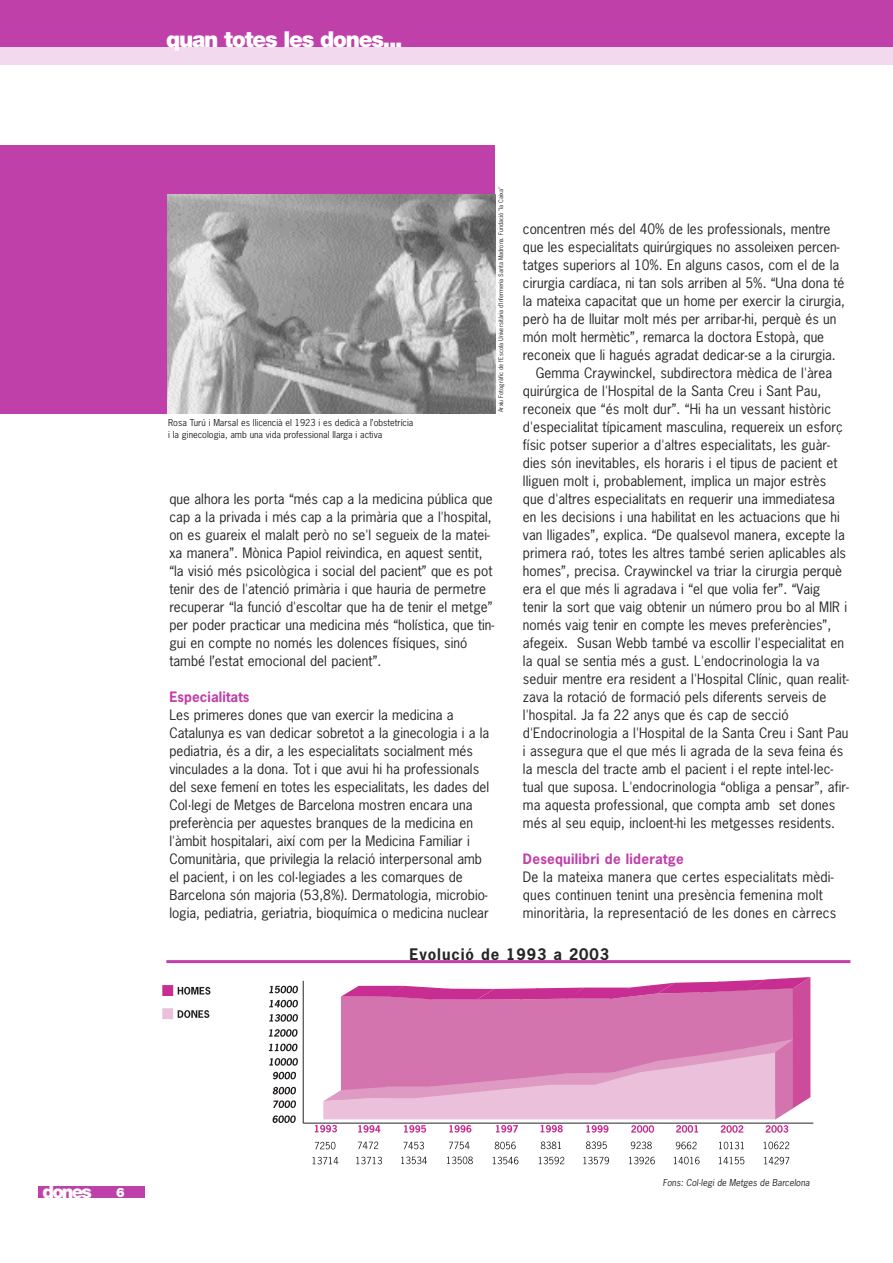
<style>
.page{position:relative;width:893px;height:1263px;background:#fff}
.page>*{position:absolute;margin:0;border:0;box-sizing:border-box;transform-origin:0 0}
.t1{font:900 21.9px "Helvetica Neue";letter-spacing:-.055em;color:#fff}
.t2{font:900 18px "Helvetica Neue";letter-spacing:-.1em;color:#fff}
.t3{font:700 15px "News Gothic";letter-spacing:.06em;color:#272627}
.t4{font:13.5px/18px "News Gothic";letter-spacing:.005em;color:#272627}
.t5{font:700 13.5px "News Gothic";letter-spacing:.02em;color:#c040aa}
.t6{font:900 12.9px "Helvetica Neue";color:#fff}
.t7{font:9px/12px "News Gothic";color:#272627}
.t8{font:italic 9px "News Gothic";color:#272627}
.t9{font:6px "News Gothic";color:#272627}
</style>
<div class="page">
<div style="left:38px;top:1186px;width:107px;height:12px;background:#c040aa"></div>
<div style="left:0;top:0;width:893px;height:64px;background:#c040aa"></div>
<div style="left:0;top:47px;width:893px;height:17px;background:#f2d9ee"></div>
<div style="left:0;top:145px;width:495px;height:268px;background:#c040aa"></div>
<img style="left:167px;top:194px;width:328px;height:220px">
<svg style="left:323px;top:977px;width:487px;height:142px"></svg>
<svg style="left:315px;top:1142px;width:20px;height:7px"></svg>
<svg style="left:358px;top:1141px;width:20px;height:8px"></svg>
<svg style="left:403px;top:1142px;width:21px;height:7px"></svg>
<svg style="left:449px;top:1142px;width:21px;height:7px"></svg>
<svg style="left:495px;top:1141px;width:21px;height:8px"></svg>
<svg style="left:541px;top:1141px;width:20px;height:8px"></svg>
<svg style="left:586px;top:1141px;width:21px;height:8px"></svg>
<svg style="left:631px;top:1141px;width:21px;height:8px"></svg>
<svg style="left:676px;top:1142px;width:21px;height:7px"></svg>
<svg style="left:719px;top:1142px;width:25px;height:7px"></svg>
<svg style="left:764px;top:1141px;width:25px;height:8px"></svg>
<svg style="left:312px;top:1157px;width:26px;height:7px"></svg>
<svg style="left:356px;top:1157px;width:26px;height:7px"></svg>
<svg style="left:401px;top:1156px;width:26px;height:8px"></svg>
<svg style="left:447px;top:1156px;width:26px;height:8px"></svg>
<svg style="left:493px;top:1157px;width:25px;height:7px"></svg>
<svg style="left:539px;top:1157px;width:25px;height:7px"></svg>
<svg style="left:583px;top:1157px;width:26px;height:7px"></svg>
<svg style="left:629px;top:1157px;width:26px;height:7px"></svg>
<svg style="left:674px;top:1157px;width:26px;height:7px"></svg>
<svg style="left:719px;top:1157px;width:25px;height:7px"></svg>
<svg style="left:764px;top:1157px;width:25px;height:7px"></svg>
<svg style="left:272px;top:1115px;width:24px;height:8px"></svg>
<svg style="left:273px;top:1100px;width:23px;height:8px"></svg>
<svg style="left:273px;top:1087px;width:23px;height:7px"></svg>
<svg style="left:273px;top:1072px;width:23px;height:7px"></svg>
<svg style="left:269px;top:1058px;width:29px;height:8px"></svg>
<svg style="left:269px;top:1044px;width:29px;height:7px"></svg>
<svg style="left:269px;top:1029px;width:29px;height:8px"></svg>
<svg style="left:269px;top:1014px;width:29px;height:8px"></svg>
<svg style="left:269px;top:1000px;width:29px;height:7px"></svg>
<svg style="left:269px;top:986px;width:29px;height:7px"></svg>
<svg style="left:315px;top:1125px;width:22px;height:7px"></svg>
<svg style="left:358px;top:1125px;width:22px;height:8px"></svg>
<svg style="left:404px;top:1125px;width:22px;height:8px"></svg>
<svg style="left:449px;top:1125px;width:22px;height:7px"></svg>
<svg style="left:496px;top:1125px;width:22px;height:7px"></svg>
<svg style="left:541px;top:1125px;width:22px;height:7px"></svg>
<svg style="left:586px;top:1125px;width:22px;height:8px"></svg>
<svg style="left:631px;top:1125px;width:23px;height:8px"></svg>
<svg style="left:676px;top:1125px;width:22px;height:8px"></svg>
<svg style="left:721px;top:1125px;width:22px;height:8px"></svg>
<svg style="left:766px;top:1125px;width:22px;height:8px"></svg>
<svg style="left:178px;top:1010px;width:31px;height:8px"></svg>
<svg style="left:178px;top:987px;width:32px;height:8px"></svg>
<div style="left:163px;top:986px;width:9px;height:9px;background:#c82e92"></div>
<div style="left:162px;top:985px;width:11px;height:11px;border:1px solid #c82e92"></div>
<div style="left:163px;top:1009px;width:9px;height:9px;background:#eac0da"></div>
<div style="left:162px;top:1008px;width:11px;height:11px;border:1px solid #eac0da"></div>
<hr style="left:166px;top:960px;width:684px;height:3px;background:#c040aa">
<hr style="left:303px;top:981px;width:1px;height:142px;background:#272627">
<hr style="left:303px;top:1123px;width:510px;height:1px;background:#272627">
<h1 class="t1" style="left:166px;top:32px;width:238px">quan totes les dones...</h1>
<p class="t7" style="left:168px;top:416px;width:247px">Rosa Turú i Marsal es llicencià el 1923 i es dedicà a l’obstetrícia i la ginecologia, amb una vida professional llarga i activa</p>
<p class="t9" style="left:498px;top:412px;width:226px;rotate:-90deg">Arxiu Fotogràfic de l'Escola Universitària d'Infermeria Santa Madrona. Fundació "la Caixa"</p>
<p class="t4" style="left:169px;top:490px;width:326px">que alhora les porta “més cap a la medicina pública que cap a la privada i més cap a la primària que a l'hospital, on es guareix el malalt però no se'l segueix de la matei&shy;xa manera”. Mònica Papiol reivindica, en aquest sentit, “la visió més psicològica i social del pacient” que es pot tenir des de l'atenció primària i que hauria de permetre recuperar “la funció d'escoltar que ha de tenir el metge” per poder practicar una medicina més “holística, que tin&shy;gui en compte no només les dolences físiques, sinó també l’estat emocional del pacient”.</p>
<p class="t5" style="left:169px;top:689px;width:82px">Especialitats</p>
<p class="t4" style="left:169px;top:706px;width:321px">Les primeres dones que van exercir la medicina a Catalunya es van dedicar sobretot a la ginecologia i a la pediatria, és a dir, a les especialitats socialment més vinculades a la dona. Tot i que avui hi ha professionals del sexe femení en totes les especialitats, les dades del Col·legi de Metges de Barcelona mostren encara una preferència per aquestes branques de la medicina en l'àmbit hospitalari, així com per la Medicina Familiar i Comunitària, que privilegia la relació interpersonal amb el pacient, i on les col·legiades a les comarques de Barcelona són majoria (53,8%). Dermatologia, microbio&shy;logia, pediatria, geriatria, bioquímica o medicina nuclear</p>
<p class="t4" style="left:523px;top:220px;width:309px">concentren més del 40% de les professionals, mentre</p>
<p class="t4" style="left:523px;top:238px;width:318px">que les especialitats quirúrgiques no assoleixen percen-</p>
<p class="t4" style="left:523px;top:256px;width:318px">tatges superiors al 10%. En alguns casos, com el de la</p>
<p class="t4" style="left:523px;top:274px;width:323px">cirurgia cardíaca, ni tan sols arriben al 5%. “Una dona té</p>
<p class="t4" style="left:523px;top:292px;width:324px">la mateixa capacitat que un home per exercir la cirurgia,</p>
<p class="t4" style="left:523px;top:310px;width:315px">però ha de lluitar molt més per arribar-hi, perquè és un</p>
<p class="t4" style="left:523px;top:328px;width:303px">món molt hermètic”, remarca la doctora Estopà, que</p>
<p class="t4" style="left:523px;top:346px;width:314px">reconeix que li hagués agradat dedicar-se a la cirurgia.</p>
<p class="t4" style="left:536px;top:364px;width:298px">Gemma Craywinckel, subdirectora mèdica de l'àrea</p>
<p class="t4" style="left:523px;top:382px;width:300px">quirúrgica de l'Hospital de la Santa Creu i Sant Pau,</p>
<p class="t4" style="left:523px;top:400px;width:310px">reconeix que “és molt dur”. “Hi ha un vessant històric</p>
<p class="t4" style="left:523px;top:418px;width:322px">d'especialitat típicament masculina, requereix un esforç</p>
<p class="t4" style="left:523px;top:436px;width:309px">físic potser superior a d'altres especialitats, les guàr-</p>
<p class="t4" style="left:523px;top:454px;width:316px">dies són inevitables, els horaris i el tipus de pacient et</p>
<p class="t4" style="left:523px;top:472px;width:305px">lliguen molt i, probablement, implica un major estrès</p>
<p class="t4" style="left:523px;top:490px;width:314px">que d'altres especialitats en requerir una immediatesa</p>
<p class="t4" style="left:523px;top:508px;width:318px">en les decisions i una habilitat en les actuacions que hi</p>
<p class="t4" style="left:523px;top:526px;width:323px">van lligades”, explica. “De qualsevol manera, excepte la</p>
<p class="t4" style="left:523px;top:544px;width:325px">primera raó, totes les altres també serien aplicables als</p>
<p class="t4" style="left:523px;top:562px;width:321px">homes”, precisa. Craywinckel va triar la cirurgia perquè</p>
<p class="t4" style="left:523px;top:580px;width:299px">era el que més li agradava i “el que volia fer”. “Vaig</p>
<p class="t4" style="left:523px;top:598px;width:326px">tenir la sort que vaig obtenir un número prou bo al MIR i</p>
<p class="t4" style="left:523px;top:616px;width:310px">només vaig tenir en compte les meves preferències”,</p>
<p class="t4" style="left:523px;top:634px;width:323px">afegeix. Susan Webb també va escollir l'especialitat en</p>
<p class="t4" style="left:523px;top:652px;width:298px">la qual se sentia més a gust. L'endocrinologia la va</p>
<p class="t4" style="left:523px;top:670px;width:328px">seduir mentre era resident a l'Hospital Clínic, quan realit-</p>
<p class="t4" style="left:523px;top:688px;width:305px">zava la rotació de formació pels diferents serveis de</p>
<p class="t4" style="left:523px;top:706px;width:267px">l'hospital. Ja fa 22 anys que és cap de secció</p>
<p class="t4" style="left:523px;top:724px;width:327px">d'Endocrinologia a l'Hospital de la Santa Creu i Sant Pau</p>
<p class="t4" style="left:523px;top:742px;width:322px">i assegura que el que més li agrada de la seva feina és</p>
<p class="t4" style="left:523px;top:760px;width:312px">la mescla del tracte amb el pacient i el repte intel·lec-</p>
<p class="t4" style="left:523px;top:778px;width:328px">tual que suposa. L'endocrinologia “obliga a pensar”, afir-</p>
<p class="t4" style="left:523px;top:796px;width:314px">ma aquesta professional, que compta amb set dones</p>
<p class="t4" style="left:523px;top:814px;width:314px">més al seu equip, incloent-hi les metgesses residents.</p>
<p class="t5" style="left:523px;top:851px;width:163px">Desequilibri de lideratge</p>
<p class="t4" style="left:523px;top:868px;width:315px">De la mateixa manera que certes especialitats mèdi&shy;ques continuen tenint una presència femenina molt minoritària, la representació de les dones en càrrecs</p>
<p class="t3" style="left:409px;top:946px;width:201px">Evolució de 1993 a 2003</p>
<h2 class="t2" style="left:43px;top:1185px;width:51px">dones</h2>
<p class="t6" style="left:116px;top:1187px;width:10px">6</p>
<p class="t8" style="left:663px;top:1178px;width:148px">Fons: Col·legi de Metges de Barcelona</p>
</div>
